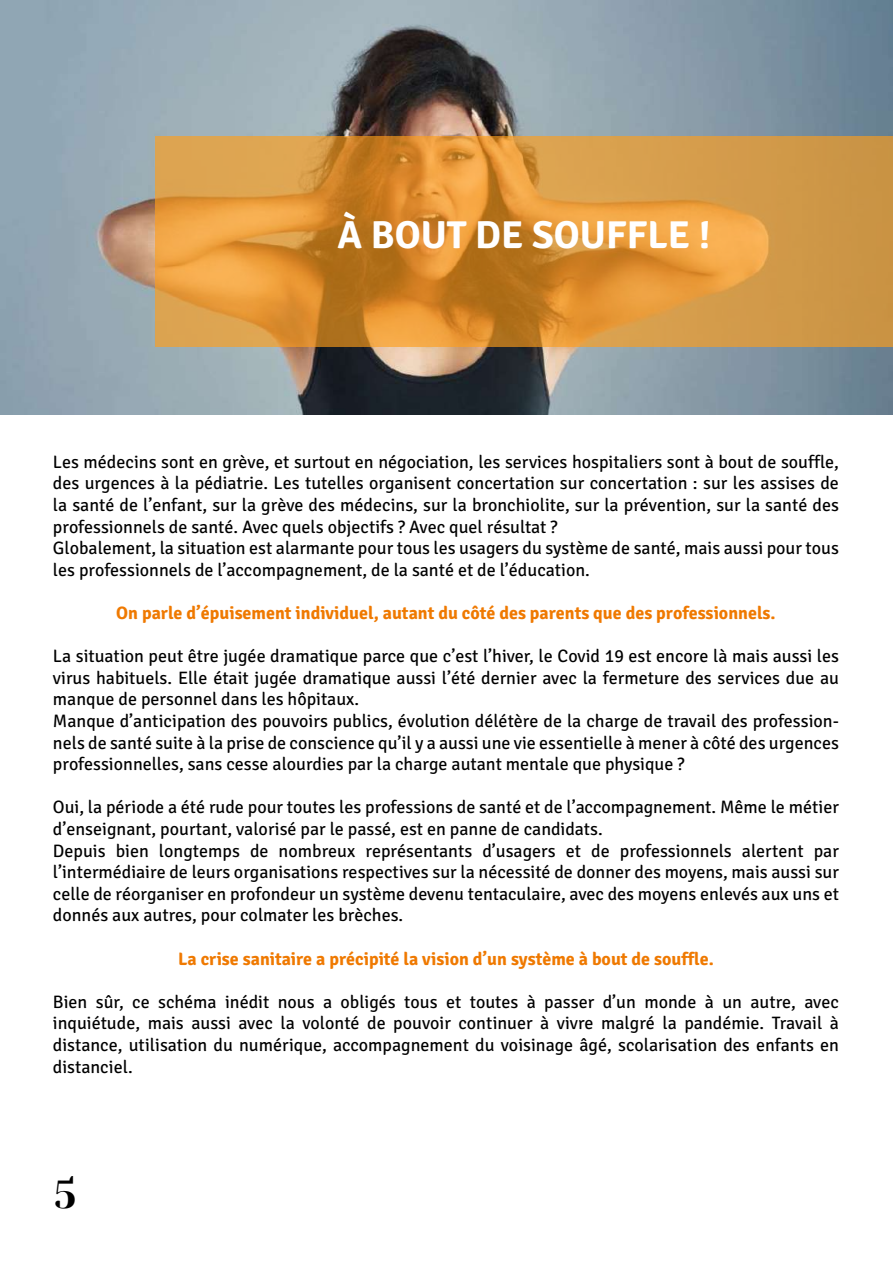
<style>
.page{position:relative;width:893px;height:1263px;background:#fff}
.page>*{position:absolute;margin:0;border:0;box-sizing:border-box;transform-origin:0 0}
.t1{font:700 39px "Signika Negative";color:#fff}
.t2{font:39px "Yeseva One";color:#000}
.t3{font:18px/21.6px "Signika Negative";color:#000}
.t4{font:700 18px "Signika Negative";color:#ef7900}
</style>
<div class="page">
<img style="left:0;top:0;width:893px;height:414px">
<svg style="left:155px;top:136px;width:738px;height:211px;background:#d7943c"></svg>
<h1 class="t1" style="left:337px;top:212px;width:375px">À BOUT DE SOUFFLE !</h1>
<p class="t3" style="left:53px;top:451px;width:788px">Les médecins sont en grève, et surtout en négociation, les services hospitaliers sont à bout de souffle, des urgences à la pédiatrie. Les tutelles organisent concertation sur concertation : sur les assises de la santé de l’enfant, sur la grève des médecins, sur la bronchiolite, sur la prévention, sur la santé des professionnels de santé. Avec quels objectifs ? Avec quel résultat ?<br>Globalement, la situation est alarmante pour tous les usagers du système de santé, mais aussi pour tous les professionnels de l’accompagnement, de la santé et de l’éducation.</p>
<p class="t4" style="left:116px;top:602px;width:661px">On parle d’épuisement individuel, autant du côté des parents que des professionnels.</p>
<p class="t3" style="left:53px;top:645px;width:788px">La situation peut être jugée dramatique parce que c’est l’hiver, le Covid 19 est encore là mais aussi les virus habituels. Elle était jugée dramatique aussi l’été dernier avec la fermeture des services due au manque de personnel dans les hôpitaux.<br>Manque d’anticipation des pouvoirs publics, évolution délétère de la charge de travail des profession&shy;nels de santé suite à la prise de conscience qu’il y a aussi une vie essentielle à mener à côté des urgences professionnelles, sans cesse alourdies par la charge autant mentale que physique ?</p>
<p class="t3" style="left:53px;top:796px;width:788px">Oui, la période a été rude pour toutes les professions de santé et de l’accompagnement. Même le métier d’enseignant, pourtant, valorisé par le passé, est en panne de candidats.<br>Depuis bien longtemps de nombreux représentants d’usagers et de professionnels alertent par l’intermédiaire de leurs organisations respectives sur la nécessité de donner des moyens, mais aussi sur celle de réorganiser en profondeur un système devenu tentaculaire, avec des moyens enlevés aux uns et donnés aux autres, pour colmater les brèches.</p>
<p class="t4" style="left:178px;top:948px;width:537px">La crise sanitaire a précipité la vision d’un système à bout de souffle.</p>
<p class="t3" style="left:53px;top:991px;width:787px;text-align:justify">Bien sûr, ce schéma inédit nous a obligés tous et toutes à passer d’un monde à un autre, avec inquiétude, mais aussi avec la volonté de pouvoir continuer à vivre malgré la pandémie. Travail à distance, utilisation du numérique, accompagnement du voisinage âgé, scolarisation des enfants en distanciel.</p>
<h1 class="t2" style="left:54px;top:1172px;width:24px">5</h1>
</div>
